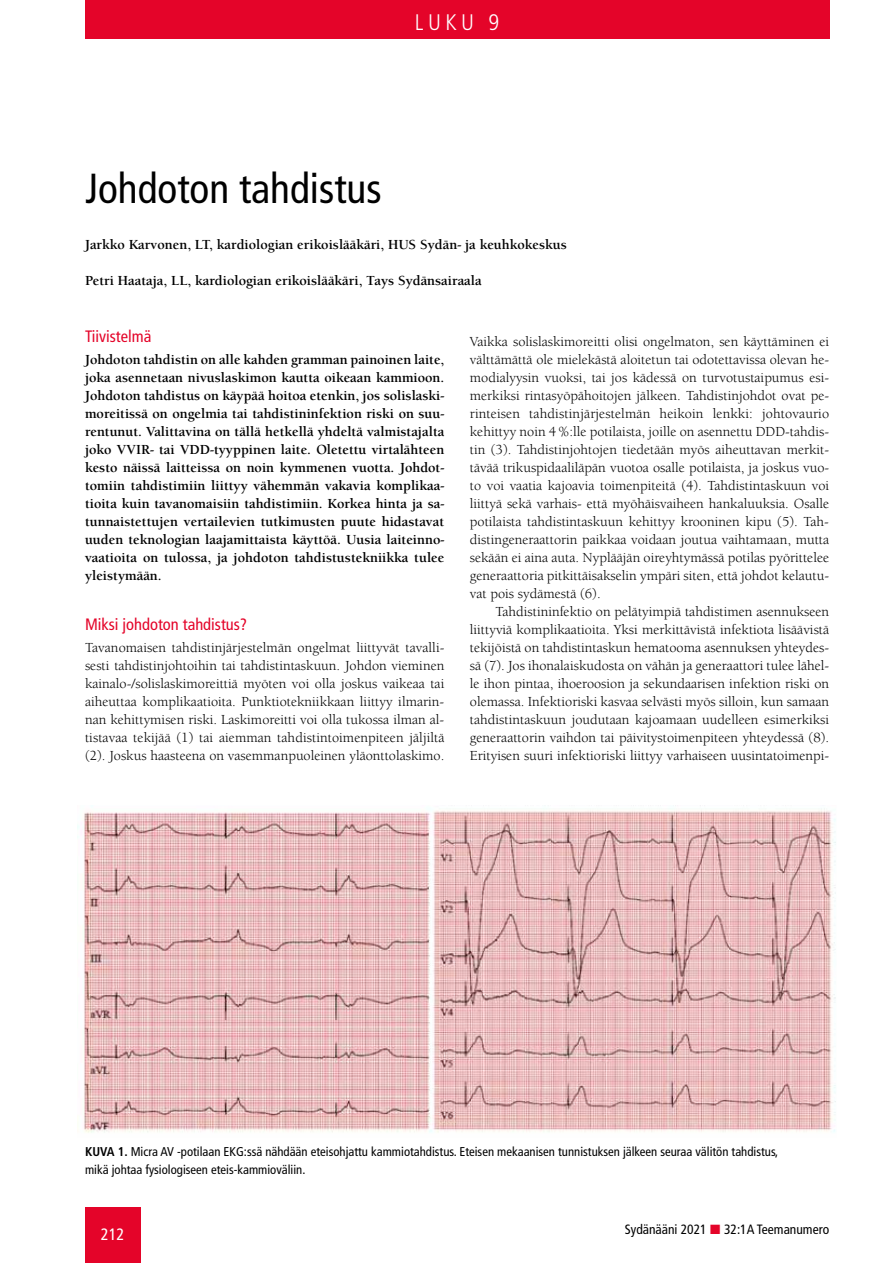
<style>
.page{position:relative;width:893px;height:1263px;background:#fff}
.page>*{position:absolute;margin:0;border:0;box-sizing:border-box;transform-origin:0 0}
.t1{font:condensed 42px "Frutiger";color:#000}
.t2{font:300 condensed 22.5px "Frutiger";color:#fff}
.t3{font:condensed 16.5px "Frutiger";color:#e40429}
.t4{font:condensed 16.5px "Frutiger";color:#fff}
.t5{font:14.25px/18px "Berkeley";color:#000;text-align:justify}
.t6{font:700 14.25px/18px "Berkeley";color:#000;text-align:justify}
.t7{font:condensed 13.5px "Frutiger";color:#000}
.t8{font:condensed 12.75px/18px "Frutiger";color:#000}
.s1{font-weight:700}
.s2{color:#e40429}
</style>
<div class="page">
<div style="left:85px;top:1208px;width:55px;height:55px;background:#e40429"></div>
<div style="left:85px;top:0;width:744px;height:38px;background:#e40429"></div>
<img style="left:78px;top:808px;width:758px;height:325px">
<h2 class="t2" style="left:415px;top:9px;width:86px">LUKU 9</h2>
<h1 class="t1" style="left:85px;top:164px;width:298px">Johdoton tahdistus</h1>
<p class="t6" style="left:85px;top:235px;width:483px">Jarkko Karvonen, LT, kardiologian erikoislääkäri, HUS Sydän- ja keuhkokeskus</p>
<p class="t6" style="left:85px;top:271px;width:398px">Petri Haataja, LL, kardiologian erikoislääkäri, Tays Sydänsairaala</p>
<p class="t3" style="left:85px;top:326px;width:68px">Tiivistelmä</p>
<p class="t6" style="left:85px;top:351px;width:361px">Johdoton tahdistin on alle kahden gramman painoinen laite, joka asennetaan nivuslaskimon kautta oikeaan kammioon.<br>Johdoton tahdistus on käypää hoitoa etenkin, jos solislaski&shy;moreitissä on ongelmia tai tahdistininfektion riski on suu&shy;rentunut. Valittavina on tällä hetkellä yhdeltä valmistajalta joko VVIR- tai VDD-tyyppinen laite. Oletettu virtalähteen kesto näissä laitteissa on noin kymmenen vuotta. Johdot&shy;tomiin tahdistimiin liittyy vähemmän vakavia komplikaa&shy;tioita kuin tavanomaisiin tahdistimiin. Korkea hinta ja sa&shy;tunnaistettujen vertailevien tutkimusten puute hidastavat uuden teknologian laajamittaista käyttöä. Uusia laiteinno&shy;vaatioita on tulossa, ja johdoton tahdistustekniikka tulee yleistymään.</p>
<p class="t3" style="left:85px;top:614px;width:164px">Miksi johdoton tahdistus?</p>
<p class="t5" style="left:85px;top:639px;width:361px">Tavanomaisen tahdistinjärjestelmän ongelmat liittyvät tavalli&shy;sesti tahdistinjohtoihin tai tahdistintaskuun. Johdon vieminen kainalo-/solislaskimoreittiä myöten voi olla joskus vaikeaa tai aiheuttaa komplikaatioita. Punktiotekniikkaan liittyy ilmarin&shy;nan kehittymisen riski. Laskimoreitti voi olla tukossa ilman al&shy;tistavaa tekijää (1) tai aiemman tahdistintoimenpiteen jäljiltä (2). Joskus haasteena on vasemmanpuoleinen yläonttolaskimo.</p>
<p class="t5" style="left:470px;top:332px;width:361px">Vaikka solislaskimoreitti olisi ongelmaton, sen käyttäminen ei välttämättä ole mielekästä aloitetun tai odotettavissa olevan he&shy;modialyysin vuoksi, tai jos kädessä on turvotustaipumus esi&shy;merkiksi rintasyöpähoitojen jälkeen. Tahdistinjohdot ovat pe&shy;rinteisen tahdistinjärjestelmän heikoin lenkki: johtovaurio kehittyy noin 4%:lle potilaista, joille on asennettu DDD-tahdis&shy;tin (3). Tahdistinjohtojen tiedetään myös aiheuttavan merkit&shy;tävää trikuspidaaliläpän vuotoa osalle potilaista, ja joskus vuo&shy;to voi vaatia kajoavia toimenpiteitä (4). Tahdistintaskuun voi liittyä sekä varhais- että myöhäisvaiheen hankaluuksia. Osalle potilaista tahdistintaskuun kehittyy krooninen kipu (5). Tah&shy;distingeneraattorin paikkaa voidaan joutua vaihtamaan, mutta sekään ei aina auta. Nyplääjän oireyhtymässä potilas pyörittelee generaattoria pitkittäisakselin ympäri siten, että johdot kelautu&shy;vat pois sydämestä (6).</p>
<p class="t5" style="left:470px;top:602px;width:361px;text-indent:26px">Tahdistininfektio on pelätyimpiä tahdistimen asennukseen liittyviä komplikaatioita. Yksi merkittävistä infektiota lisäävistä tekijöistä on tahdistintaskun hematooma asennuksen yhteydes&shy;sä (7). Jos ihonalaiskudosta on vähän ja generaattori tulee lähel&shy;le ihon pintaa, ihoeroosion ja sekundaarisen infektion riski on olemassa. Infektioriski kasvaa selvästi myös silloin, kun samaan tahdistintaskuun joudutaan kajoamaan uudelleen esimerkiksi generaattorin vaihdon tai päivitystoimenpiteen yhteydessä (8).<br>Erityisen suuri infektioriski liittyy varhaiseen uusintatoimenpi-</p>
<p class="t8" style="left:85px;top:1142px;width:695px"><span class="s1">KUVA 1.</span> Micra AV -potilaan EKG:ssä nähdään eteisohjattu kammiotahdistus. Eteisen mekaanisen tunnistuksen jälkeen seuraa välitön tahdistus, mikä johtaa fysiologiseen eteis-kammioväliin.</p>
<p class="t4" style="left:101px;top:1225px;width:25px">212</p>
<p class="t7" style="left:625px;top:1221px;width:206px">Sydänääni 2021 <span class="s2">■</span> 32:1A Teemanumero</p>
</div>
